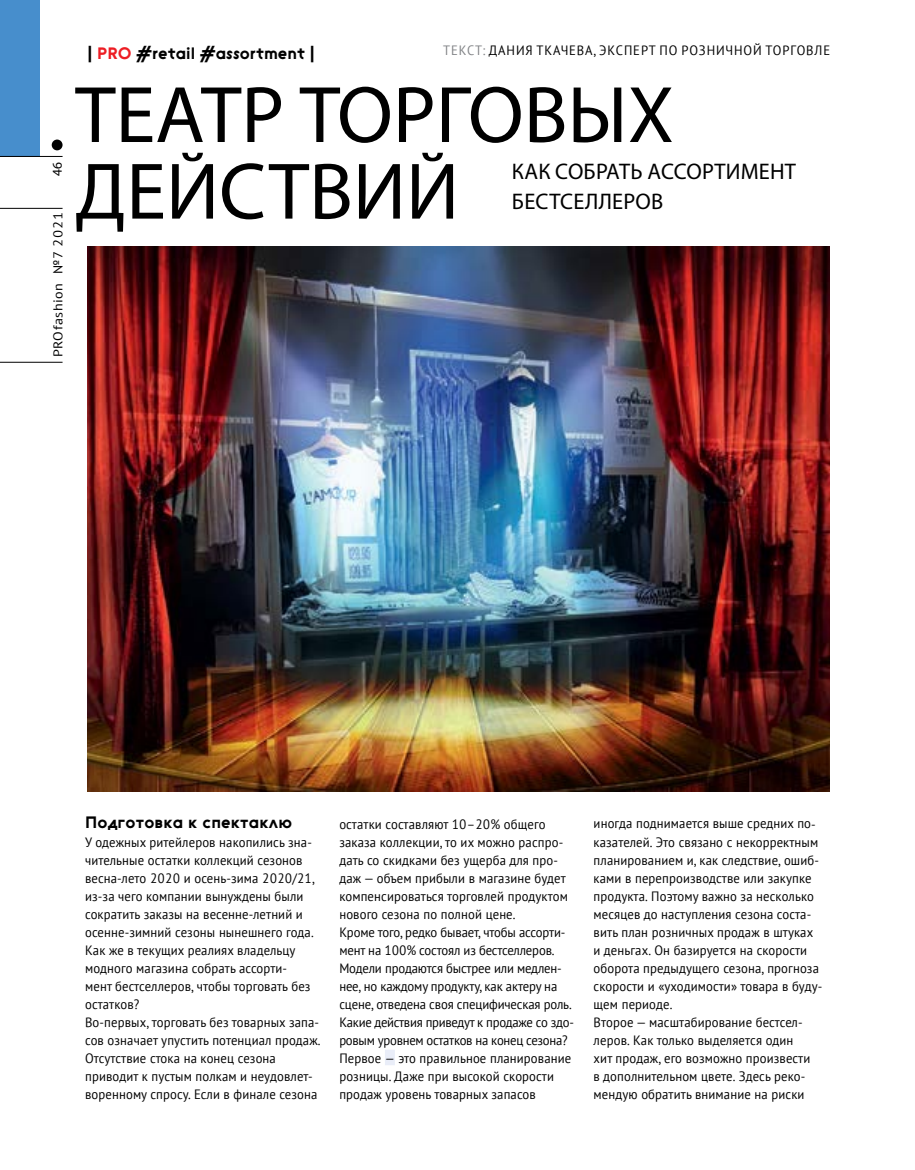
<style>
.page{position:relative;width:915px;height:1170px;background:#fff}
.page>*{position:absolute;margin:0;border:0;box-sizing:border-box;transform-origin:0 0}
.t1{font:80.7px/76.5px "Myriad Pro";color:#000}
.t2{font:22.65px/29.1px "Myriad Pro";letter-spacing:.01em;color:#000}
.t3{font:16.5px "Geometric Sans Serifv 1";letter-spacing:.01em;color:#000}
.t4{font:13.5px/18px "PT Sans";letter-spacing:.01em;color:#000;scale:.94 1}
.t5{font:13.5px "PT Sans";letter-spacing:.07em;color:#000;scale:.94 1}
.t6{font:13.5px "Myriad Pro";color:#000}
.t7{font:12.75px "PT Sans";letter-spacing:.04em;color:#000;scale:1.1 1}
.s1{color:#808285}
.s2{color:#ed1d24}
.s3{font-style:italic}
</style>
<div class="page">
<div style="left:0;top:0;width:40px;height:156px;background:#478ecc"></div>
<hr style="left:0;top:208px;width:63px;height:1px;background:#000">
<hr style="left:0;top:156px;width:63px;height:1px;background:#000">
<hr style="left:0;top:362px;width:63px;height:1px;background:#000">
<div style="left:52px;top:139px;width:11px;height:11px;background:#000;border-radius:50%"></div>
<div style="left:385px;top:1049px;width:10px;height:16px;background:#e9edf8"></div>
<img style="left:87px;top:247px;width:742px;height:544px">
<p class="t6" style="left:49px;top:176px;width:15px;rotate:-90deg">46</p>
<p class="t7" style="left:50px;top:357px;width:133px;rotate:-90deg">PROfashion №7 2021</p>
<p class="t5" style="left:443px;top:42px;width:413px"><span class="s1">Текст:</span> Дан ия Ткач ева, эксп ерт п о розн ичн ой торговле</p>
<h1 class="t1" style="left:75px;top:75px;width:596px">Театр торговых действий</h1>
<p class="t3" style="left:87px;top:44px;width:228px">| <span class="s2">PRO</span> #retail #assortment |</p>
<h2 class="t2" style="left:512px;top:157px;width:285px">Как собрать ассортимент бестселлеров</h2>
<p class="t3" style="left:85px;top:813px;width:208px">Подготовка к спектаклю</p>
<p class="t4" style="left:85px;top:832px;width:252px">У одежных ритейлеров накопились зна&shy;чительные остатки коллекций сезонов весна-лето 2020 и осень-зима 2020/21, из-за чего компании вынуждены были сократить заказы на весенне-летний и осенне-зимний сезоны нынешнего года.<br>Как же в текущих реалиях владельцу модного магазина собрать ассорти-<br>мент бестселлеров, чтобы торговать без остатков?<br>Во-первых, торговать без товарных запа&shy;сов означает упустить потенциал продаж.<br>Отсутствие стока на конец сезона приводит к пустым полкам и неудовлет&shy;воренному спросу. Если в финале сезона</p>
<p class="t4" style="left:339px;top:814px;width:251px">остатки составляют 10–20% общего заказа коллекции, то их можно распро&shy;дать со скидками без ущерба для про&shy;даж — объем прибыли в магазине будет компенсироваться торговлей продуктом нового сезона по полной цене.<br>Кроме того, редко бывает, чтобы ассорти&shy;мент на 100% состоял из бестселлеров.<br>Модели продаются быстрее или медлен&shy;нее, но каждому продукту, как актеру на сцене, отведена своя специфическая роль.<br>Какие действия приведут к продаже со здо&shy;ровым уровнем остатков на конец сезона?<br>Первое <span class="s3">—</span> это правильное планирование розницы. Даже при высокой скорости продаж уровень товарных запасов</p>
<p class="t4" style="left:593px;top:814px;width:245px">иногда поднимается выше средних по&shy;казателей. Это связано с некорректным планированием и, как следствие, ошиб&shy;ками в перепроизводстве или закупке продукта. Поэтому важно за несколько месяцев до наступления сезона соста&shy;вить план розничных продаж в штуках и деньгах. Он базируется на скорости оборота предыдущего сезона, прогноза скорости и «уходимости» товара в буду&shy;щем периоде.<br>Второе — масштабирование бестсел&shy;леров. Как только выделяется один<br>хит продаж, его возможно произвести<br>в дополнительном цвете. Здесь реко&shy;мендую обратить внимание на риски</p>
</div>
